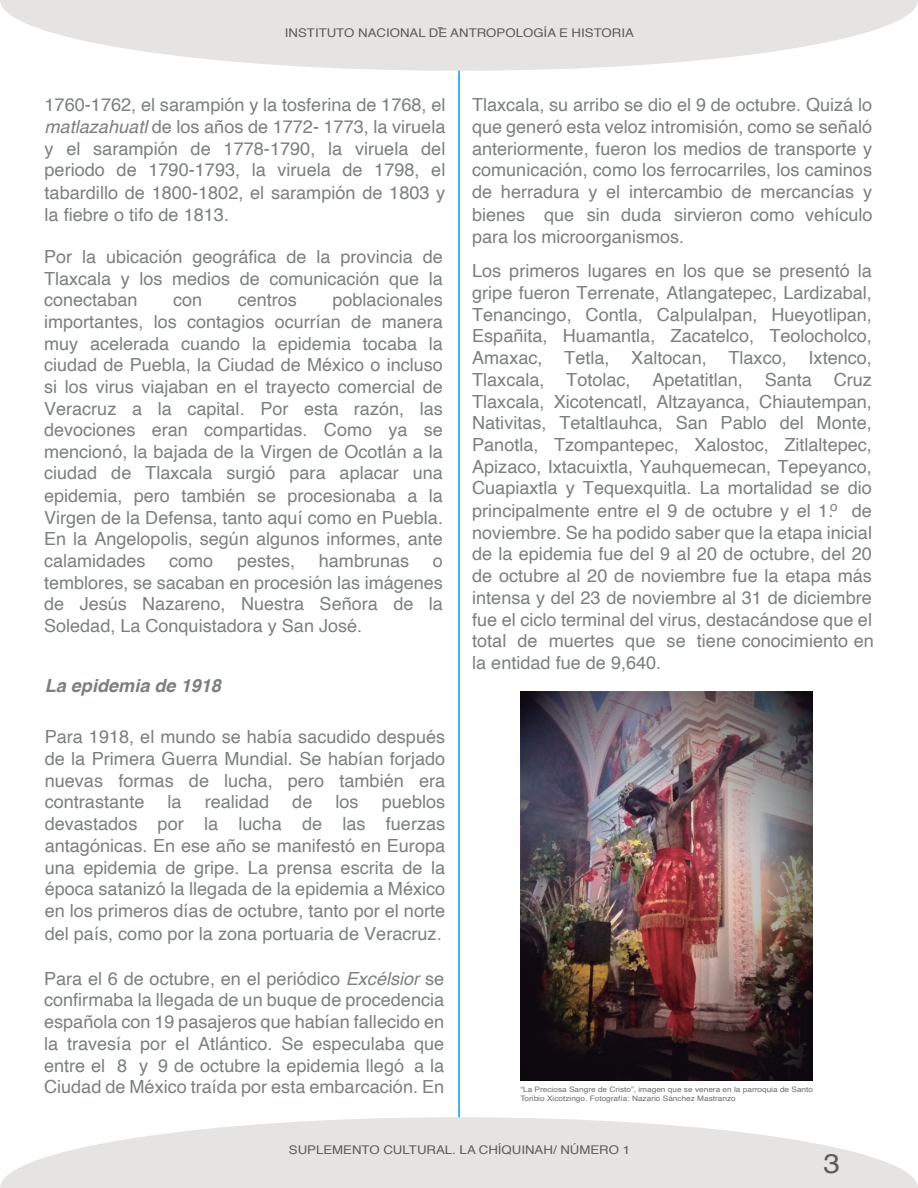
<style>
.page{position:relative;width:918px;height:1188px;background:#fff}
.page>*{position:absolute;margin:0;border:0;box-sizing:border-box;transform-origin:0 0}
.t1{font:27px "Helvetica";color:#5c5c5f;scale:1.1 1}
.t2{font:18.15px/21.8px "Helvetica";color:#7c8080;text-align:justify}
.t3{font:italic 700 18.15px "Helvetica";color:#7c8080}
.t4{font:18px/21.8px "Helvetica";color:#7c8080;text-align:justify}
.t5{font:13.5px "Helvetica";color:#7c8080}
.t6{font:12px "Helvetica";color:#5c5c5f;scale:1.1 1}
.t7{font:7.5px/9px "Helvetica";color:#6c6d6f;scale:1.1 1}
.s1{font-style:italic}
</style>
<div class="page">
<svg style="left:0;top:0;width:918px;height:71px;fill:#e6e4e3"></svg>
<svg style="left:0;top:1117px;width:918px;height:71px;fill:#e6e4e3"></svg>
<img style="left:520px;top:691px;width:292px;height:390px">
<hr style="left:458px;top:71px;width:2px;height:1046px;background:#0ea1dc">
<p class="t6" style="left:285px;top:24px;width:319px">INSTITUTO NACIONAL DE ANTROPOLOGÍA E HISTORIA</p>
<p class="t2" style="left:438px;top:17px;width:8px">-</p>
<p class="t2" style="left:45px;top:94px;width:403px">1760-1762, el sarampión y la tosferina de 1768, el <span class="s1">matlazahuatl</span> de los años de 1772- 1773, la viruela y el sarampión de 1778-1790, la viruela del periodo de 1790-1793, la viruela de 1798, el tabardillo de 1800-1802, el sarampión de 1803 y la fiebre o tifo de 1813.</p>
<p class="t4" style="left:44px;top:246px;width:400px">Por la ubicación geográfica de la provincia de Tlaxcala y los medios de comunicación que la conectaban</p>
<p class="t4" style="left:44px;top:290px;width:400px;text-indent:288px">poblacionales importantes, los contagios ocurrían de manera muy acelerada cuando la epidemia tocaba la ciudad de Puebla, la Ciudad de México o incluso si los virus viajaban en el trayecto comercial de Veracruz a la capital. Por esta razón, las devociones eran compartidas. Como ya se mencionó, la bajada de la Virgen de Ocotlán a la ciudad de Tlaxcala surgió para aplacar una epidemia, pero también se procesionaba a la Virgen de la Defensa, tanto aquí como en Puebla.<br>En la Angelopolis, según algunos informes, ante calamidades</p>
<p class="t4" style="left:173px;top:290px;width:31px">con</p>
<p class="t4" style="left:238px;top:290px;width:61px">centros</p>
<p class="t4" style="left:169px;top:550px;width:46px">como</p>
<p class="t4" style="left:237px;top:550px;width:60px">pestes,</p>
<p class="t4" style="left:319px;top:550px;width:92px">hambrunas</p>
<p class="t4" style="left:44px;top:550px;width:400px;text-indent:389px">o temblores, se sacaban en procesión las imágenes de Jesús Nazareno, Nuestra Señora de la Soledad, La Conquistadora y San José.</p>
<p class="t3" style="left:45px;top:671px;width:178px">La epidemia de 1918</p>
<p class="t2" style="left:45px;top:726px;width:402px">Para 1918, el mundo se había sacudido después de la Primera Guerra Mundial. Se habían forjado nuevas formas de lucha, pero también era contrastante</p>
<p class="t2" style="left:45px;top:792px;width:402px;text-indent:337px">pueblos devastados por la lucha de las fuerzas antagónicas. En ese año se manifestó en Europa una epidemia de gripe. La prensa escrita de la época satanizó la llegada de la epidemia a México en los primeros días de octubre, tanto por el norte del país, como por la zona portuaria de Veracruz.</p>
<p class="t2" style="left:44px;top:968px;width:402px">Para el 6 de octubre, en el periódico <span class="s1">Excélsior</span> se confirmaba la llegada de un buque de procedencia española con 19 pasajeros que habían fallecido en la travesía por el Atlántico. Se especulaba que entre el 8 y 9 de octubre la epidemia llegó a la Ciudad de México traída por esta embarcación. En</p>
<p class="t2" style="left:168px;top:792px;width:16px">la</p>
<p class="t2" style="left:205px;top:792px;width:66px">realidad</p>
<p class="t2" style="left:292px;top:792px;width:22px">de</p>
<p class="t2" style="left:336px;top:792px;width:25px">los</p>
<p class="t2" style="left:472px;top:95px;width:402px">Tlaxcala, su arribo se dio el 9 de octubre. Quizá lo que generó esta veloz intromisión, como se señaló anteriormente, fueron los medios de transporte y comunicación, como los ferrocarriles, los caminos de herradura y el intercambio de mercancías y bienes que sin duda sirvieron como vehículo para los microorganismos.</p>
<p class="t2" style="left:472px;top:261px;width:403px;text-align:left">Los primeros lugares en los que se presentó la gripe fueron Terrenate, Atlangatepec, Lardizabal, Tenancingo, Contla, Calpulalpan, Hueyotlipan, Españita, Huamantla, Zacatelco, Teolocholco, Amaxac, Tetla, Xaltocan, Tlaxco, Ixtenco, Tlaxcala, Totolac, Apetatitlan, Santa Cruz Tlaxcala, Xicotencatl, Altzayanca, Chiautempan, Nativitas, Tetaltlauhca, San Pablo del Monte, Panotla, Tzompantepec, Xalostoc, Zitlaltepec, Apizaco, Ixtacuixtla, Yauhquemecan, Tepeyanco, Cuapiaxtla y Tequexquitla. La mortalidad se dio principalmente entre el 9 de octubre y el 1. de noviembre. Se ha podido saber que la etapa inicial de la epidemia fue del 9 al 20 de octubre, del 20 de octubre al 20 de noviembre fue la etapa más intensa y del 23 de noviembre al 31 de diciembre fue el ciclo terminal del virus, destacándose que el total de muertes que se tiene conocimiento en la entidad fue de 9,640.</p>
<p class="t5" style="left:830px;top:496px;width:9px">o</p>
<p class="t7" style="left:520px;top:1085px;width:268px">“La Preciosa Sangre de Cristo”, imagen que se venera en la parroquia de Santo<br>Toribio Xicotzingo. Fotografía: Nazario Sánchez Mastranzo</p>
<p class="t6" style="left:289px;top:1140px;width:312px">SUPLEMENTO CULTURAL. LA CHÍQUINAH/ NÚMERO 1</p>
<h1 class="t1" style="left:823px;top:1142px;width:17px">3</h1>
</div>
